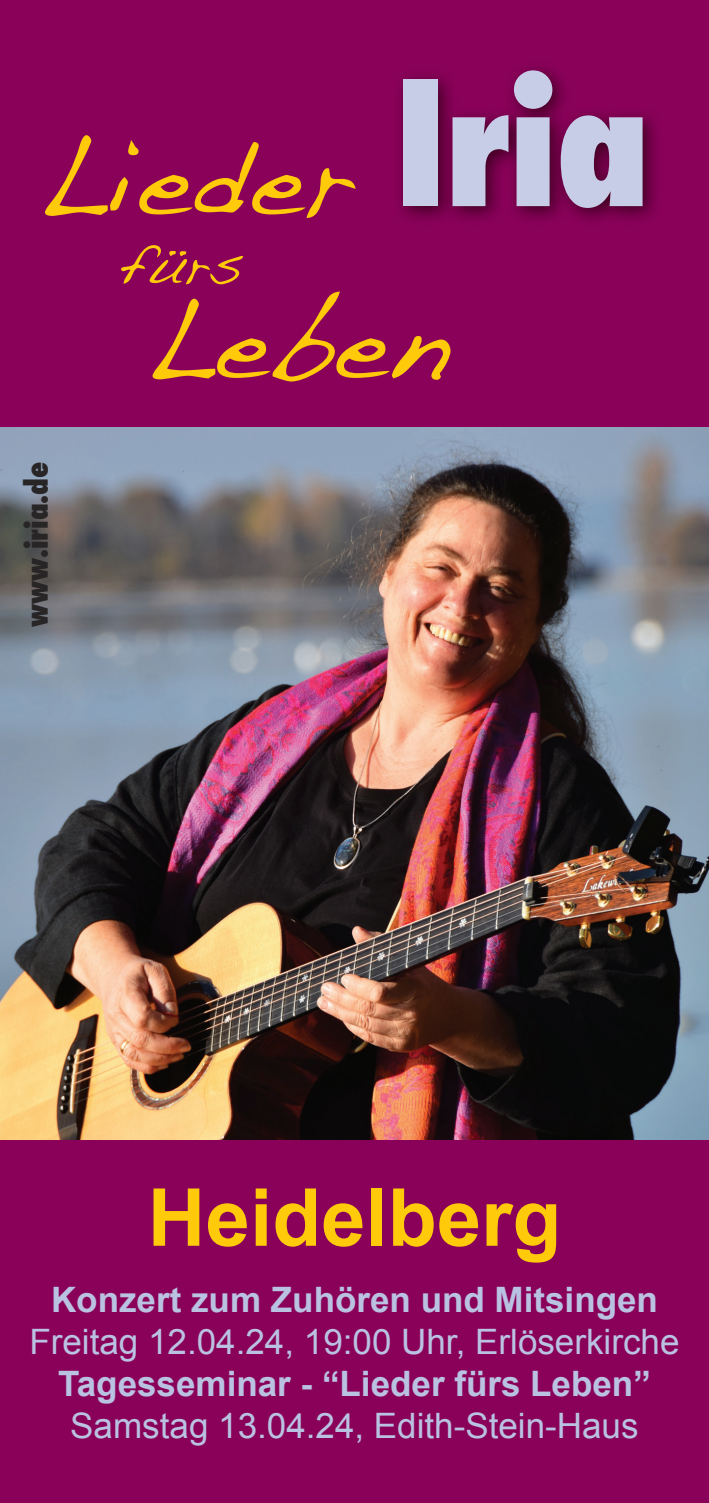
<style>
.page{position:relative;width:709px;height:1503px;background:#fff}
.page>*{position:absolute;margin:0;border:0;box-sizing:border-box;transform-origin:0 0}
.t1{font:800 condensed 168.25px "Futura";color:#c7cde7}
.t2{font:113.25px "Handwriting Dakota";color:#feca0a}
.t3{font:700 80px "Arial";color:#feca0a}
.t4{font:55.25px "Handwriting Dakota";color:#feca0a}
.t5{font:35px "Arial";color:#bac2e1}
.t6{font:700 35px "Arial";color:#bac2e1}
.t7{font:800 condensed 30px "Futura";color:#282526}
</style>
<div class="page">
<div style="left:0;top:0;width:709px;height:1502px;background:#8a015a"></div>
<img style="left:0;top:427px;width:709px;height:712px">
<h1 class="t1" style="left:394px;top:29px;width:257px">Iria</h1>
<h2 class="t2" style="left:36px;top:109px;width:321px">Lieder</h2>
<h3 class="t4" style="left:120px;top:231px;width:124px">fürs</h3>
<h2 class="t2" style="left:144px;top:273px;width:306px">Leben</h2>
<p class="t7" style="left:16px;top:627px;width:167px;rotate:-90deg">www.iria.de</p>
<h3 class="t3" style="left:148px;top:1164px;width:415px">Heidelberg</h3>
<p class="t6" style="left:51px;top:1276px;width:608px">Konzert zum Zuhören und Mitsingen</p>
<p class="t5" style="left:29px;top:1318px;width:651px">Freitag 12.04.24, 19:00 Uhr, Erlöserkirche</p>
<p class="t6" style="left:58px;top:1360px;width:594px">Tagesseminar - “Lieder fürs Leben”</p>
<p class="t5" style="left:70px;top:1402px;width:570px">Samstag 13.04.24, Edith-Stein-Haus</p>
</div>
